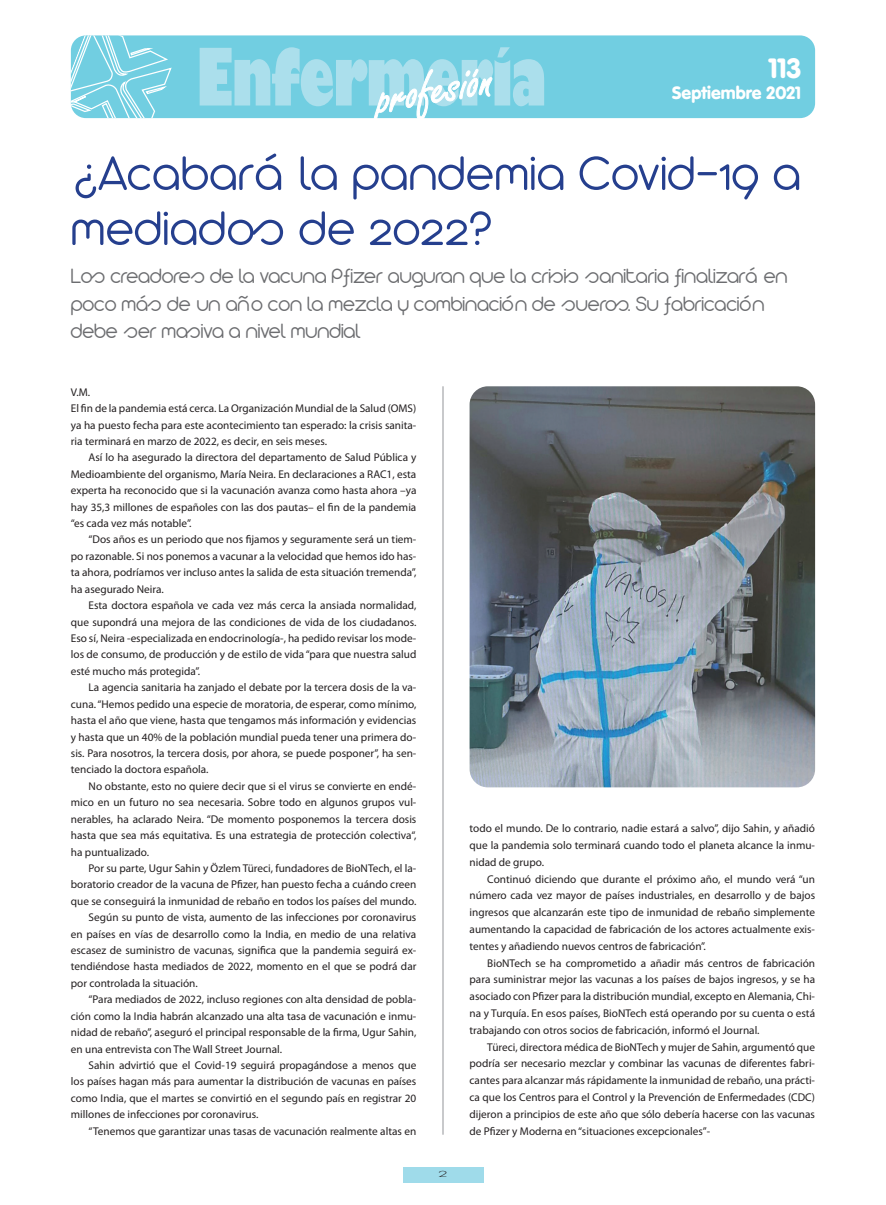
<style>
.page{position:relative;width:886px;height:1205px;background:#fff}
.page>*{position:absolute;margin:0;border:0;box-sizing:border-box;transform-origin:0 0}
.t1{font:300 52.5px/55px "Arista 2.0 Alternate";letter-spacing:.02em;color:#253f8e}
.t2{font:900 27.5px "VAG Rounded";color:#fff}
.t3{font:300 22.5px/27.5px "Arista 2.0 Alternate";color:#6c6d70}
.t4{font:900 17.5px "VAG Rounded";color:#fff}
.t5{font:11.25px/16.4px "Myriad Pro";color:#231f20;text-align:justify}
.t6{font:11.25px "Myriad Pro";color:#231f20}
.t7{font:300 8.12px "Futura";color:#231f20;scale:2 1}
.s1{font-style:inherit}
</style>
<div class="page">
<div style="left:71px;top:35px;width:744px;height:83px;background:#71cee1;border-radius:15px"></div>
<svg style="left:71px;top:35px;width:102px;height:83px"></svg>
<svg style="left:200px;top:47px;width:344px;height:72px"></svg>
<div style="left:403px;top:1167px;width:80px;height:15px;background:#9fdbea"></div>
<img style="left:469px;top:386px;width:346px;height:401px">
<hr style="left:442px;top:386px;width:2px;height:748px;background:#a8a9ad">
<p class="t2" style="left:768px;top:52px;width:34px">113</p>
<p class="t4" style="left:672px;top:82px;width:130px">Septiembre 2021</p>
<p class="t1" style="left:71px;top:145px;width:731px">¿Acabará la pandemia Covid-19 a mediados de 2022?</p>
<p class="t3" style="left:71px;top:262px;width:718px">Los creadores de la vacuna Pfizer auguran que la crisis sanitaria finalizará en poco más de un año con la mezcla y combinación de sueros. Su fabricación debe ser masiva a nivel mundial</p>
<p class="t6" style="left:71px;top:386px;width:21px">V.M<span class="s1">.</span></p>
<p class="t5" style="left:71px;top:400px;width:347px">El fin de la pandemia está cerca. La Organización Mundial de la Salud (OMS) ya ha puesto fecha para este acontecimiento tan esperado: la crisis sanita&shy;ria terminará en marzo de 2022, es decir, en seis meses.</p>
<p class="t5" style="left:71px;top:450px;width:347px;text-indent:18px">Así lo ha asegurado la directora del departamento de Salud Pública y Medioambiente del organismo, María Neira. En declaraciones a RAC1, esta experta ha reconocido que si la vacunación avanza como hasta ahora –ya hay 35,3 millones de españoles con las dos pautas– el fin de la pandemia “es cada vez más notable”.</p>
<p class="t5" style="left:71px;top:532px;width:347px;text-indent:18px">“Dos años es un periodo que nos fijamos y seguramente será un tiem&shy;po razonable. Si nos ponemos a vacunar a la velocidad que hemos ido has&shy;ta ahora, podríamos ver incluso antes la salida de esta situación tremenda”, ha asegurado Neira.</p>
<p class="t5" style="left:71px;top:597px;width:347px;text-indent:18px">Esta doctora española ve cada vez más cerca la ansiada normalidad, que supondrá una mejora de las condiciones de vida de los ciudadanos.<br>Eso sí, Neira -especializada en endocrinología-, ha pedido revisar los mode&shy;los de consumo, de producción y de estilo de vida “para que nuestra salud esté mucho más protegida”.</p>
<p class="t5" style="left:71px;top:679px;width:347px;text-indent:18px">La agencia sanitaria ha zanjado el debate por la tercera dosis de la va&shy;cuna. “Hemos pedido una especie de moratoria, de esperar, como mínimo, hasta el año que viene, hasta que tengamos más información y evidencias y hasta que un 40% de la población mundial pueda tener una primera do&shy;sis. Para nosotros, la tercera dosis, por ahora, se puede posponer”, ha sen&shy;tenciado la doctora española.</p>
<p class="t5" style="left:71px;top:778px;width:347px;text-indent:18px">No obstante, esto no quiere decir que si el virus se convierte en endé&shy;mico en un futuro no sea necesaria. Sobre todo en algunos grupos vul&shy;nerables, ha aclarado Neira. “De momento posponemos la tercera dosis hasta que sea más equitativa. Es una estrategia de protección colectiva“, ha puntualizado.</p>
<p class="t5" style="left:71px;top:860px;width:347px;text-indent:18px">Por su parte, Ugur Sahin y Özlem Türeci, fundadores de BioNTech, el la&shy;boratorio creador de la vacuna de Pfizer, han puesto fecha a cuándo creen que se conseguirá la inmunidad de rebaño en todos los países del mundo.</p>
<p class="t5" style="left:71px;top:909px;width:347px;text-indent:18px">Según su punto de vista, aumento de las infecciones por coronavirus en países en vías de desarrollo como la India, en medio de una relativa escasez de suministro de vacunas, significa que la pandemia seguirá ex&shy;tendiéndose hasta mediados de 2022, momento en el que se podrá dar por controlada la situación.</p>
<p class="t5" style="left:71px;top:991px;width:347px;text-indent:18px">“Para mediados de 2022, incluso regiones con alta densidad de pobla&shy;ción como la India habrán alcanzado una alta tasa de vacunación e inmu&shy;nidad de rebaño”, aseguró el principal responsable de la firma, Ugur Sahin, en una entrevista con The Wall Street Journal.</p>
<p class="t5" style="left:71px;top:1057px;width:347px;text-indent:18px">Sahin advirtió que el Covid-19 seguirá propagándose a menos que los países hagan más para aumentar la distribución de vacunas en países como India, que el martes se convirtió en el segundo país en registrar 20 millones de infecciones por coronavirus.</p>
<p class="t5" style="left:89px;top:1123px;width:329px">“Tenemos que garantizar unas tasas de vacunación realmente altas en</p>
<p class="t7" style="left:438px;top:1169px;width:7px">2</p>
<p class="t5" style="left:469px;top:820px;width:347px;line-height:16.8px">todo el mundo. De lo contrario, nadie estará a salvo”, dijo Sahin, y añadió que la pandemia solo terminará cuando todo el planeta alcance la inmu&shy;nidad de grupo.</p>
<p class="t5" style="left:469px;top:870px;width:347px;line-height:16.8px;text-indent:18px">Continuó diciendo que durante el próximo año, el mundo verá “un número cada vez mayor de países industriales, en desarrollo y de bajos ingresos que alcanzarán este tipo de inmunidad de rebaño simplemente aumentando la capacidad de fabricación de los actores actualmente exis&shy;tentes y añadiendo nuevos centros de fabricación”.</p>
<p class="t5" style="left:469px;top:955px;width:347px;line-height:16.8px;text-indent:18px">BioNTech se ha comprometido a añadir más centros de fabricación para suministrar mejor las vacunas a los países de bajos ingresos, y se ha asociado con Pfizer para la distribución mundial, excepto en Alemania, Chi&shy;na y Turquía. En esos países, BioNTech está operando por su cuenta o está trabajando con otros socios de fabricación, informó el Journal.</p>
<p class="t5" style="left:469px;top:1039px;width:347px;line-height:16.8px;text-indent:18px">Türeci, directora médica de BioNTech y mujer de Sahin, argumentó que podría ser necesario mezclar y combinar las vacunas de diferentes fabri&shy;cantes para alcanzar más rápidamente la inmunidad de rebaño, una prácti&shy;ca que los Centros para el Control y la Prevención de Enfermedades (CDC) dijeron a principios de este año que sólo debería hacerse con las vacunas de Pfizer y Moderna en “situaciones excepcionales”-</p>
</div>
